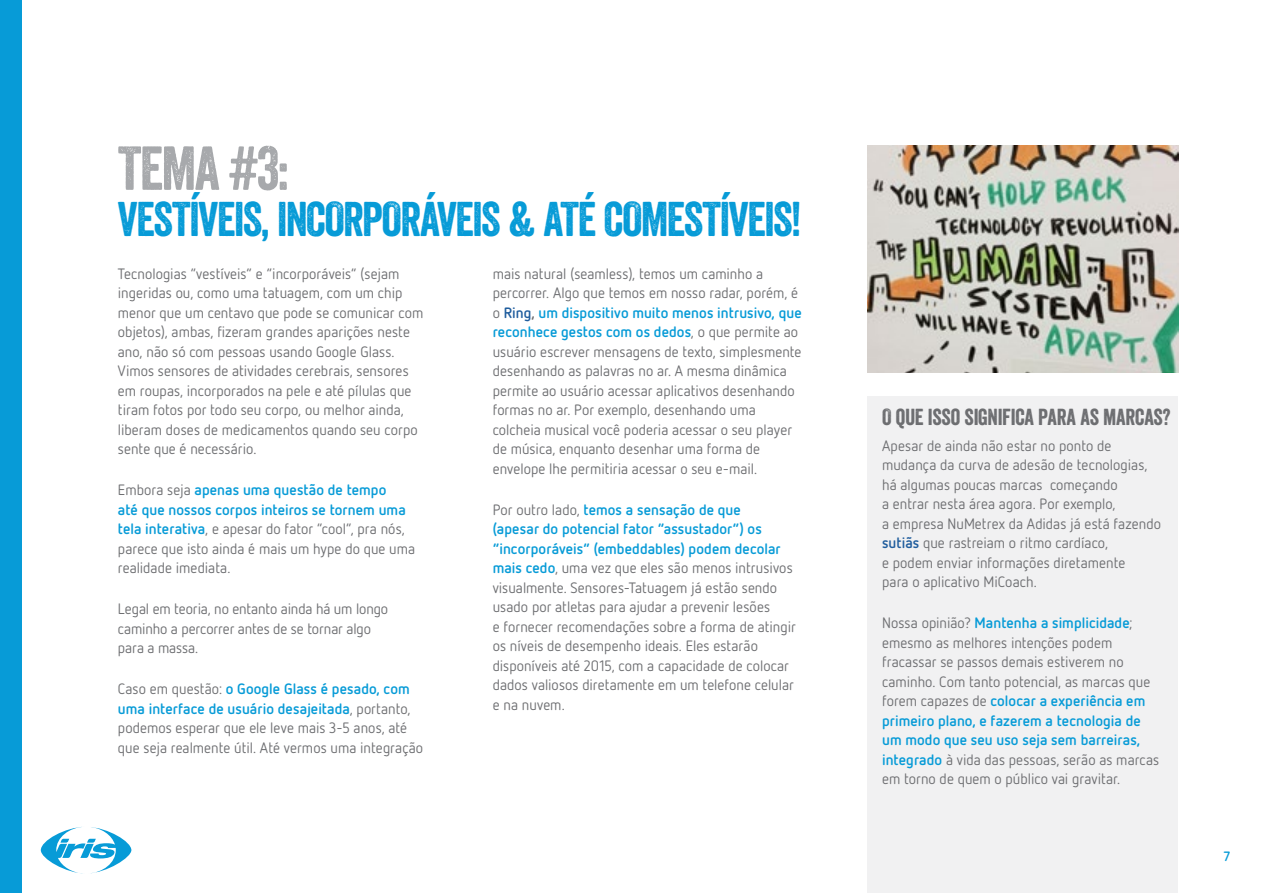
<style>
.page{position:relative;width:1263px;height:893px;background:#fff}
.page>*{position:absolute;margin:0;border:0;box-sizing:border-box;transform-origin:0 0}
.t1{font:60px "Iris Veneer Two";color:#a7a9ac}
.t2{font:47.25px "Iris Veneer Two";letter-spacing:-.03em;color:#079bd7}
.t3{font:22.5px "Iris Veneer Two";letter-spacing:-.01em;color:#6d6e71}
.t4{font:15px/19.5px "Netto";letter-spacing:.005em;color:#6d6e71}
.t5{font:700 13.5px "Netto";color:#079bd7}
.s1{font-weight:700;color:#079bd7}
.s2{font-weight:700;color:#215e9e}
.s3{font-weight:700}
</style>
<div class="page">
<div style="left:0;top:0;width:22px;height:893px;background:#079bd7"></div>
<svg style="left:41px;top:827px;width:90px;height:46px"></svg>
<div style="left:867px;top:396px;width:311px;height:497px;background:#f1f1f2"></div>
<img style="left:867px;top:145px;width:311px;height:227px">
<h1 class="t1" style="left:118px;top:132px;width:172px">TEMA #3:</h1>
<h2 class="t2" style="left:118px;top:191px;width:685px">VESTÍVEIS, INCORPORÁVEIS &amp; ATÉ COMESTÍVEIS!</h2>
<p class="t4" style="left:118px;top:263px;width:307px">Tecnologias “vestíveis” e “incorporáveis” (sejam ingeridas ou, como uma tatuagem, com um chip menor que um centavo que pode se comunicar com objetos), ambas, fizeram grandes aparições neste ano, não só com pessoas usando Google Glass.<br>Vimos sensores de atividades cerebrais, sensores em roupas, incorporados na pele e até pílulas que tiram fotos por todo seu corpo, ou melhor ainda, liberam doses de medicamentos quando seu corpo sente que é necessário.</p>
<p class="t4" style="left:118px;top:480px;width:299px">Embora seja <span class="s1">apenas uma questão de tempo<br>até que nossos corpos inteiros se tornem uma tela interativa</span>, e apesar do fator “cool”, pra nós, parece que isto ainda é mais um hype do que uma realidade imediata.</p>
<p class="t4" style="left:118px;top:599px;width:272px">Legal em teoria, no entanto ainda há um longo caminho a percorrer antes de se tornar algo para a massa.</p>
<p class="t4" style="left:118px;top:679px;width:307px">Caso em questão: <span class="s1">o Google Glass é pesado, com uma interface de usuário desajeitada</span>, portanto, podemos esperar que ele leve mais 3-5 anos, até que seja realmente útil. Até vermos uma integração</p>
<p class="t4" style="left:493px;top:263px;width:311px">mais natural (seamless), temos um caminho a percorrer. Algo que temos em nosso radar, porém, é o <span class="s2">Ring</span><span class="s3">,</span> <span class="s1">um dispositivo muito menos intrusivo, que reconhece gestos com os dedos</span>, o que permite ao usuário escrever mensagens de texto, simplesmente desenhando as palavras no ar. A mesma dinâmica permite ao usuário acessar aplicativos desenhando formas no ar. Por exemplo, desenhando uma colcheia musical você poderia acessar o seu player de música, enquanto desenhar uma forma de envelope lhe permitiria acessar o seu e-mail.</p>
<p class="t4" style="left:493px;top:499px;width:305px">Por outro lado, <span class="s1">temos a sensação de que<br>(apesar do potencial fator “assustador”) os “incorporáveis” (embeddables) podem decolar mais cedo</span>, uma vez que eles são menos intrusivos visualmente. Sensores-Tatuagem já estão sendo usado por atletas para ajudar a prevenir lesões<br>e fornecer recomendações sobre a forma de atingir os níveis de desempenho ideais. Eles estarão disponíveis até 2015, com a capacidade de colocar dados valiosos diretamente em um telefone celular e na nuvem.</p>
<h3 class="t3" style="left:882px;top:403px;width:290px">O QUE ISSO SIGNIFICA PARA AS MARCAS?</h3>
<p class="t4" style="left:882px;top:435px;width:280px">Apesar de ainda não estar no ponto de mudança da curva de adesão de tecnologias, há algumas poucas marcas começando<br>a entrar nesta área agora. Por exemplo,<br>a empresa NuMetrex da Adidas já está fazendo <span class="s2">sutiãs</span> que rastreiam o ritmo cardíaco,<br>e podem enviar informações diretamente<br>para o aplicativo MiCoach.</p>
<p class="t4" style="left:882px;top:613px;width:279px">Nossa opinião? <span class="s1">Mantenha a simplicidade</span>; emesmo as melhores intenções podem fracassar se passos demais estiverem no caminho. Com tanto potencial, as marcas que forem capazes de <span class="s1">colocar a experiência em primeiro plano, e fazerem a tecnologia de um modo que seu uso seja sem barreiras, integrado</span> à vida das pessoas, serão as marcas em torno de quem o público vai gravitar.</p>
<p class="t5" style="left:1224px;top:848px;width:8px">7</p>
</div>
